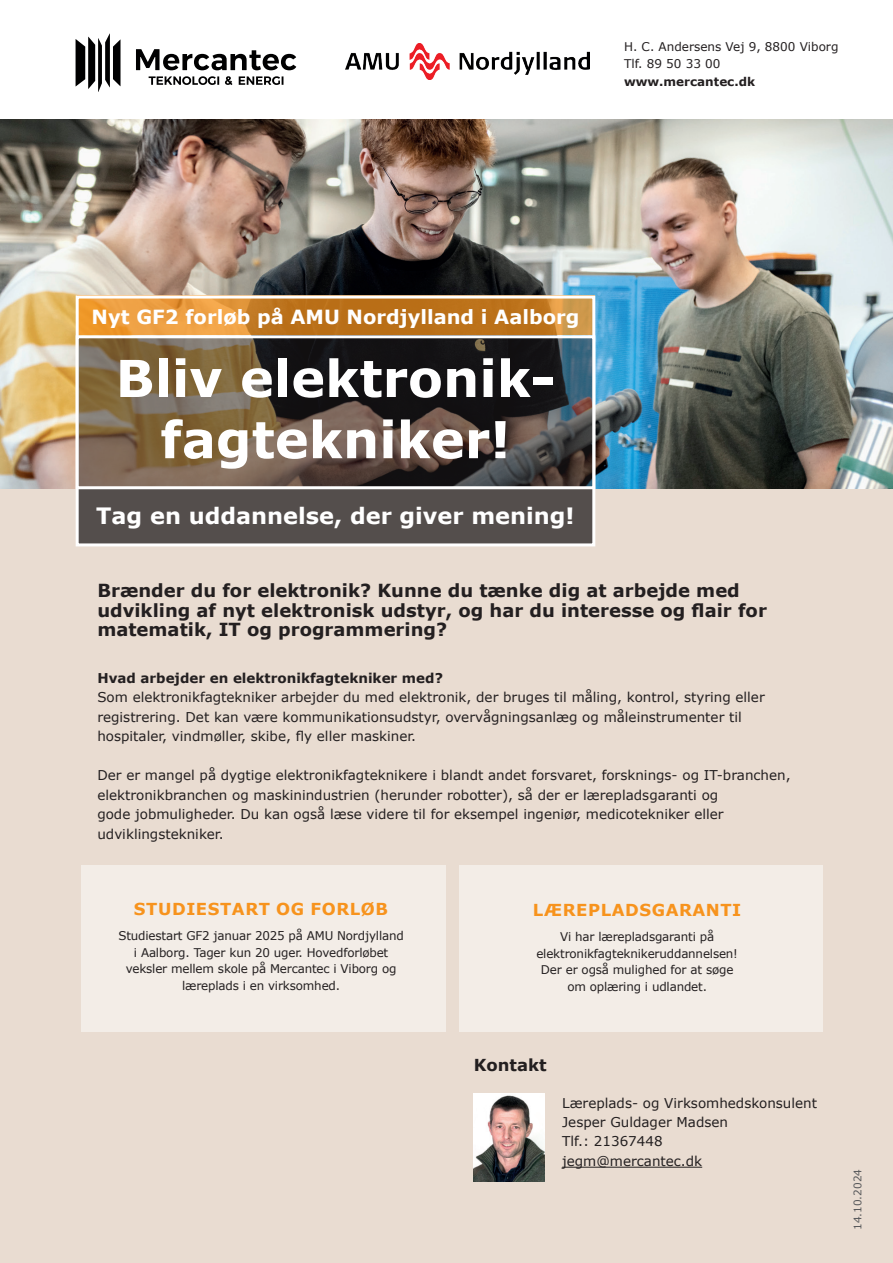
<style>
.page{position:relative;width:893px;height:1263px;background:#fff}
.page>*{position:absolute;margin:0;border:0;box-sizing:border-box;transform-origin:0 0}
.t1{font:700 51px/61.2px "Verdana";color:#fff;text-align:center}
.t2{font:700 22.5px "Verdana";color:#fff}
.t3{font:700 19.5px "Verdana";color:#fff}
.t4{font:700 18px/19.5px "Verdana";color:#231f20}
.t5{font:700 16.5px "Verdana";letter-spacing:.035em;color:#f7931d}
.t6{font:700 16.5px "Verdana";color:#231f20}
.t7{font:13.5px/19.5px "Verdana";color:#231f20}
.t8{font:700 13.5px "Verdana";color:#231f20}
.t9{font:12px/16.5px "Verdana";letter-spacing:-.015em;color:#231f20;text-align:center}
.t10{font:700 12px "Verdana";color:#231f20}
.t11{font:10.5px "Verdana";color:#57585a}
</style>
<div class="page">
<div style="left:0;top:119px;width:893px;height:1144px;background:#e9dcd1"></div>
<hr style="left:562px;top:1167px;width:140px;height:1px;background:#231f20">
<img style="left:0;top:119px;width:893px;height:369px">
<svg style="left:80px;top:300px;width:511px;height:35px;background:#cd8229"></svg>
<div style="left:77px;top:487px;width:516px;height:59px;background:#544e4c"></div>
<div style="left:76px;top:296px;width:519px;height:250px;border:3px solid #fff"></div>
<svg style="left:80px;top:339px;width:511px;height:146px;background:#514538"></svg>
<div style="left:76px;top:335px;width:519px;height:154px;border:3px solid #fff"></div>
<svg style="left:239px;top:76px;width:44px;height:9px"></svg>
<svg style="left:225px;top:76px;width:7px;height:9px"></svg>
<svg style="left:149px;top:76px;width:70px;height:9px"></svg>
<svg style="left:76px;top:33px;width:45px;height:59px"></svg>
<svg style="left:136px;top:49px;width:160px;height:21px"></svg>
<img style="left:345px;top:44px;width:244px;height:36px">
<div style="left:81px;top:865px;width:365px;height:166px;background:#f3ede7"></div>
<div style="left:459px;top:865px;width:363px;height:166px;background:#f3ede7"></div>
<img style="left:474px;top:1093px;width:70px;height:88px">
<p class="t9" style="left:624px;top:38px;width:216px;line-height:17.4px;text-align:left">H. C. Andersens Vej 9, 8800 Viborg<br>Tlf. 89 50 33 00</p>
<p class="t10" style="left:624px;top:73px;width:133px">www.mercantec.dk</p>
<h3 class="t3" style="left:92px;top:303px;width:489px">Nyt GF2 forløb på AMU Nordjylland i Aalborg</h3>
<h1 class="t1" style="left:116px;top:347px;width:441px">Bliv elektronik&shy;fagtekniker!</h1>
<h2 class="t2" style="left:96px;top:500px;width:480px">Tag en uddannelse, der giver mening!</h2>
<h3 class="t4" style="left:97px;top:580px;width:671px">Brænder du for elektronik? Kunne du tænke dig at arbejde med udvikling af nyt elektronisk udstyr, og har du interesse og flair for matematik, IT og programmering?</h3>
<p class="t8" style="left:97px;top:668px;width:347px">Hvad arbejder en elektronikfagtekniker med?</p>
<p class="t7" style="left:97px;top:687px;width:669px">Som elektronikfagtekniker arbejder du med elektronik, der bruges til måling, kontrol, styring eller registrering. Det kan være kommunikationsudstyr, overvågningsanlæg og måleinstrumenter til hospitaler, vindmøller, skibe, fly eller maskiner.</p>
<p class="t7" style="left:97px;top:765px;width:695px">Der er mangel på dygtige elektronikfagteknikere i blandt andet forsvaret, forsknings- og IT-branchen, elektronikbranchen og maskinindustrien (herunder robotter), så der er lærepladsgaranti og<br>gode jobmuligheder. Du kan også læse videre til for eksempel ingeniør, medicotekniker eller udviklingstekniker.</p>
<p class="t5" style="left:134px;top:897px;width:256px">STUDIESTART OG FORLØB</p>
<p class="t9" style="left:118px;top:927px;width:287px">Studiestart GF2 januar 2025 på AMU Nordjylland i Aalborg. Tager kun 20 uger. Hovedforløbet veksler mellem skole på Mercantec i Viborg og læreplads i en virksomhed.</p>
<p class="t5" style="left:533px;top:898px;width:210px">LÆREPLADSGARANTI</p>
<p class="t9" style="left:536px;top:928px;width:203px">Vi har lærepladsgaranti på elektronikfagteknikeruddannelsen!<br>Der er også mulighed for at søge om oplæring i udlandet.</p>
<p class="t6" style="left:474px;top:1054px;width:74px">Kontakt</p>
<p class="t7" style="left:562px;top:1093px;width:256px">Læreplads- og Virksomhedskonsulent<br>Jesper Guldager Madsen<br>Tlf.: 21367448<br>jegm@mercantec.dk</p>
<p class="t11" style="left:850px;top:1230px;width:63px;rotate:-90deg">14.10.2024</p>
</div>
